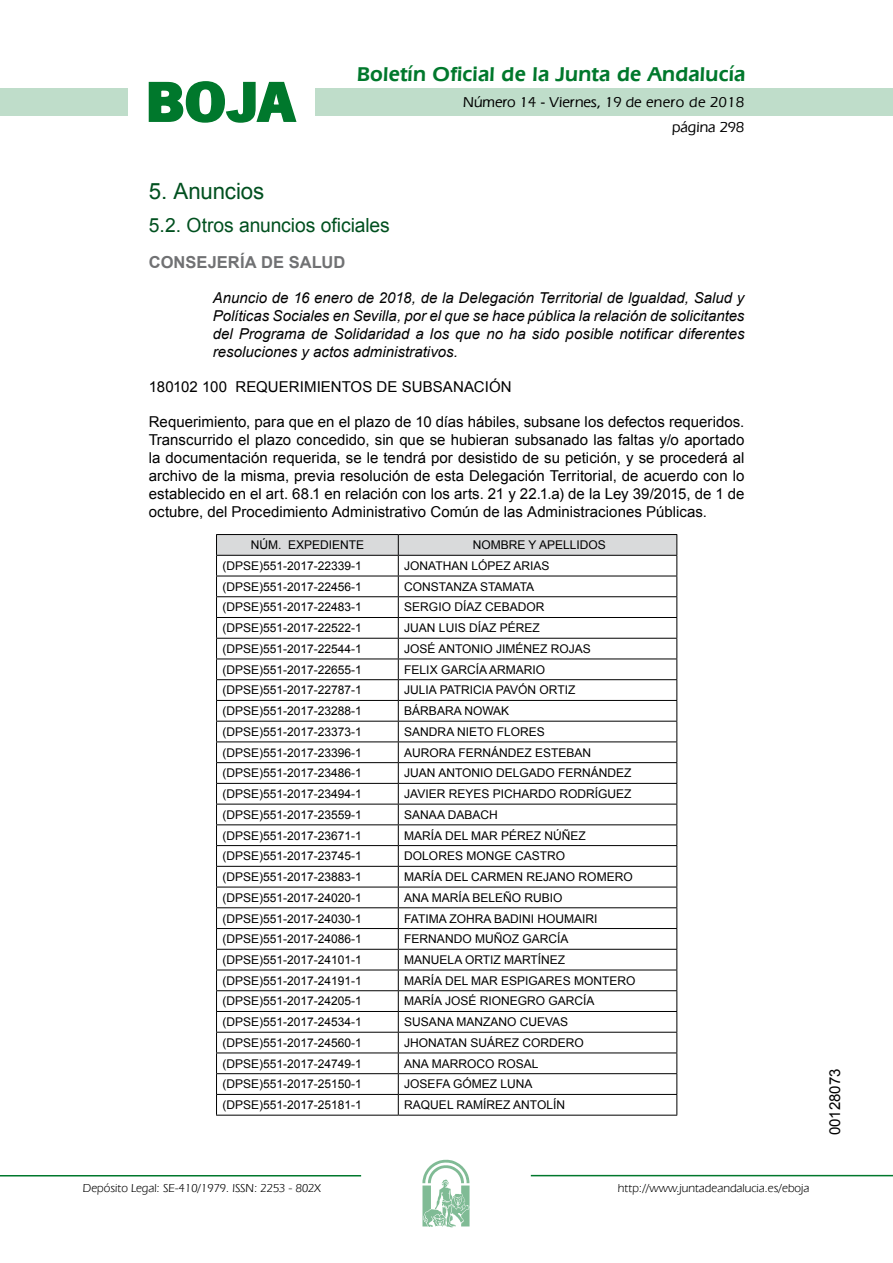
<style>
.page{position:relative;width:893px;height:1263px;background:#fff}
.page>*{position:absolute;margin:0;border:0;box-sizing:border-box;transform-origin:0 0}
.t1{font:700 57.75px "News Got T";color:#00782c;scale:1.14 1}
.t2{font:22.5px "Arial";letter-spacing:-.005em;color:#00501f}
.t3{font:600 21px "Eras IT Cby BT";letter-spacing:.01em;color:#00782c}
.t4{font:19.5px "Arial";letter-spacing:-.005em;color:#00501f}
.t5{font:700 16.5px "Arial";letter-spacing:.005em;color:#707173}
.t6{font:15px/18px "Arial";color:#000;text-align:justify}
.t7{font:italic 15px/18px "Arial";color:#000;text-align:justify}
.t8{font:500 15px/24.5px "Eras IT Cby BT";color:#000;text-align:right}
.t9{font:12px "Arial";color:#000}
.t10{font:12px "Eras IT Cby BT";color:#000}
</style>
<div class="page">
<div style="left:315px;top:88px;width:577px;height:28px;background:#bfddca"></div>
<div style="left:0;top:88px;width:128px;height:28px;background:#bfddca"></div>
<hr style="left:0;top:1175px;width:361px;height:2px;background:#00782c">
<svg style="left:422px;top:1159px;width:47px;height:68px"></svg>
<hr style="left:531px;top:1175px;width:361px;height:1px;background:#00782c">
<svg style="left:148px;top:81px;width:149px;height:42px"></svg>
<hr style="left:216px;top:534px;width:182px;height:1px;background:#000">
<hr style="left:398px;top:534px;width:279px;height:1px;background:#000">
<svg style="left:216px;top:535px;width:461px;height:580px"></svg>
<hr style="left:216px;top:1115px;width:182px;height:1px;background:#000">
<hr style="left:398px;top:1115px;width:279px;height:1px;background:#000">
<h1 class="t1" style="left:145px;top:68px;width:133px">BOJA</h1>
<h3 class="t3" style="left:357px;top:62px;width:390px">Boletín Oficial de la Junta de Andalucía</h3>
<p class="t8" style="left:463px;top:90px;width:283px">Número 14 - Viernes, 19 de enero de 2018 página 298</p>
<h2 class="t2" style="left:149px;top:177px;width:117px">5. Anuncios</h2>
<h3 class="t4" style="left:149px;top:212px;width:242px">5.2. Otros anuncios oficiales</h3>
<h3 class="t5" style="left:149px;top:251px;width:198px">CONSEJERÍA DE SALUD</h3>
<p class="t7" style="left:213px;top:289px;width:533px">Anuncio de 16 enero de 2018, de la Delegación Territorial de lgualdad, Salud y Políticas Sociales en Sevilla, por el que se hace pública la relación de solicitantes del Programa de Solidaridad a los que no ha sido posible notificar diferentes resoluciones y actos administrativos.</p>
<p class="t6" style="left:149px;top:378px;width:364px">180102 100 REQUERIMIENTOS DE SUBSANACIÓN</p>
<p class="t6" style="left:149px;top:413px;width:597px">Requerimiento, para que en el plazo de 10 días hábiles, subsane los defectos requeridos.<br>Transcurrido el plazo concedido, sin que se hubieran subsanado las faltas y/o aportado la documentación requerida, se le tendrá por desistido de su petición, y se procederá al archivo de la misma, previa resolución de esta Delegación Territorial, de acuerdo con lo establecido en el art. 68.1 en relación con los arts. 21 y 22.1.a) de la Ley 39/2015, de 1 de octubre, del Procedimiento Administrativo Común de las Administraciones Públicas.</p>
<p class="t9" style="left:251px;top:537px;width:115px">NÚM. EXPEDIENTE</p>
<p class="t9" style="left:472px;top:537px;width:134px">NOMBRE Y APELLIDOS</p>
<p class="t9" style="left:222px;top:558px;width:141px">(DPSE)551-2017-22339-1</p>
<p class="t9" style="left:404px;top:558px;width:147px">JONATHAN LÓPEZ ARIAS</p>
<p class="t9" style="left:222px;top:579px;width:141px">(DPSE)551-2017-22456-1</p>
<p class="t9" style="left:404px;top:579px;width:131px">CONSTANZA STAMATA</p>
<p class="t9" style="left:222px;top:599px;width:141px">(DPSE)551-2017-22483-1</p>
<p class="t9" style="left:404px;top:599px;width:142px">SERGIO DÍAZ CEBADOR</p>
<p class="t9" style="left:222px;top:620px;width:141px">(DPSE)551-2017-22522-1</p>
<p class="t9" style="left:404px;top:620px;width:137px">JUAN LUIS DÍAZ PÉREZ</p>
<p class="t9" style="left:222px;top:641px;width:141px">(DPSE)551-2017-22544-1</p>
<p class="t9" style="left:404px;top:641px;width:188px">JOSÉ ANTONIO JIMÉNEZ ROJAS</p>
<p class="t9" style="left:222px;top:662px;width:141px">(DPSE)551-2017-22655-1</p>
<p class="t9" style="left:404px;top:662px;width:142px">FELIX GARCÍA ARMARIO</p>
<p class="t9" style="left:222px;top:682px;width:141px">(DPSE)551-2017-22787-1</p>
<p class="t9" style="left:404px;top:682px;width:172px">JULIA PATRICIA PAVÓN ORTIZ</p>
<p class="t9" style="left:222px;top:703px;width:141px">(DPSE)551-2017-23288-1</p>
<p class="t9" style="left:404px;top:703px;width:106px">BÁRBARA NOWAK</p>
<p class="t9" style="left:222px;top:724px;width:141px">(DPSE)551-2017-23373-1</p>
<p class="t9" style="left:404px;top:724px;width:142px">SANDRA NIETO FLORES</p>
<p class="t9" style="left:222px;top:745px;width:141px">(DPSE)551-2017-23396-1</p>
<p class="t9" style="left:404px;top:745px;width:188px">AURORA FERNÁNDEZ ESTEBAN</p>
<p class="t9" style="left:222px;top:765px;width:141px">(DPSE)551-2017-23486-1</p>
<p class="t9" style="left:404px;top:765px;width:229px">JUAN ANTONIO DELGADO FERNÁNDEZ</p>
<p class="t9" style="left:222px;top:786px;width:141px">(DPSE)551-2017-23494-1</p>
<p class="t9" style="left:404px;top:786px;width:229px">JAVIER REYES PICHARDO RODRÍGUEZ</p>
<p class="t9" style="left:222px;top:807px;width:141px">(DPSE)551-2017-23559-1</p>
<p class="t9" style="left:404px;top:807px;width:95px">SANAA DABACH</p>
<p class="t9" style="left:222px;top:828px;width:141px">(DPSE)551-2017-23671-1</p>
<p class="t9" style="left:404px;top:828px;width:183px">MARÍA DEL MAR PÉREZ NÚÑEZ</p>
<p class="t9" style="left:222px;top:848px;width:141px">(DPSE)551-2017-23745-1</p>
<p class="t9" style="left:404px;top:848px;width:162px">DOLORES MONGE CASTRO</p>
<p class="t9" style="left:222px;top:869px;width:141px">(DPSE)551-2017-23883-1</p>
<p class="t9" style="left:404px;top:869px;width:230px">MARÍA DEL CARMEN REJANO ROMERO</p>
<p class="t9" style="left:222px;top:890px;width:141px">(DPSE)551-2017-24020-1</p>
<p class="t9" style="left:404px;top:890px;width:160px">ANA MARÍA BELEÑO RUBIO</p>
<p class="t9" style="left:222px;top:910px;width:141px">(DPSE)551-2017-24030-1</p>
<p class="t9" style="left:404px;top:910px;width:195px">FATIMA ZOHRA BADINI HOUMAIRI</p>
<p class="t9" style="left:222px;top:931px;width:141px">(DPSE)551-2017-24086-1</p>
<p class="t9" style="left:404px;top:931px;width:166px">FERNANDO MUÑOZ GARCÍA</p>
<p class="t9" style="left:222px;top:952px;width:141px">(DPSE)551-2017-24101-1</p>
<p class="t9" style="left:404px;top:952px;width:162px">MANUELA ORTIZ MARTÍNEZ</p>
<p class="t9" style="left:222px;top:973px;width:141px">(DPSE)551-2017-24191-1</p>
<p class="t9" style="left:404px;top:973px;width:232px">MARÍA DEL MAR ESPIGARES MONTERO</p>
<p class="t9" style="left:222px;top:993px;width:141px">(DPSE)551-2017-24205-1</p>
<p class="t9" style="left:404px;top:993px;width:192px">MARÍA JOSÉ RIONEGRO GARCÍA</p>
<p class="t9" style="left:222px;top:1014px;width:141px">(DPSE)551-2017-24534-1</p>
<p class="t9" style="left:404px;top:1014px;width:165px">SUSANA MANZANO CUEVAS</p>
<p class="t9" style="left:222px;top:1035px;width:141px">(DPSE)551-2017-24560-1</p>
<p class="t9" style="left:404px;top:1035px;width:181px">JHONATAN SUÁREZ CORDERO</p>
<p class="t9" style="left:222px;top:1056px;width:141px">(DPSE)551-2017-24749-1</p>
<p class="t9" style="left:404px;top:1056px;width:136px">ANA MARROCO ROSAL</p>
<p class="t9" style="left:222px;top:1076px;width:141px">(DPSE)551-2017-25150-1</p>
<p class="t9" style="left:404px;top:1076px;width:130px">JOSEFA GÓMEZ LUNA</p>
<p class="t9" style="left:222px;top:1097px;width:141px">(DPSE)551-2017-25181-1</p>
<p class="t9" style="left:404px;top:1097px;width:162px">RAQUEL RAMÍREZ ANTOLÍN</p>
<p class="t10" style="left:83px;top:1181px;width:239px">Depósito Legal: SE-410/1979. ISSN: 2253 - 802X</p>
<p class="t10" style="left:618px;top:1181px;width:193px">http://www.juntadeandalucia.es/eboja</p>
<p class="t6" style="left:826px;top:1135px;width:68px;rotate:-90deg">00128073</p>
</div>
